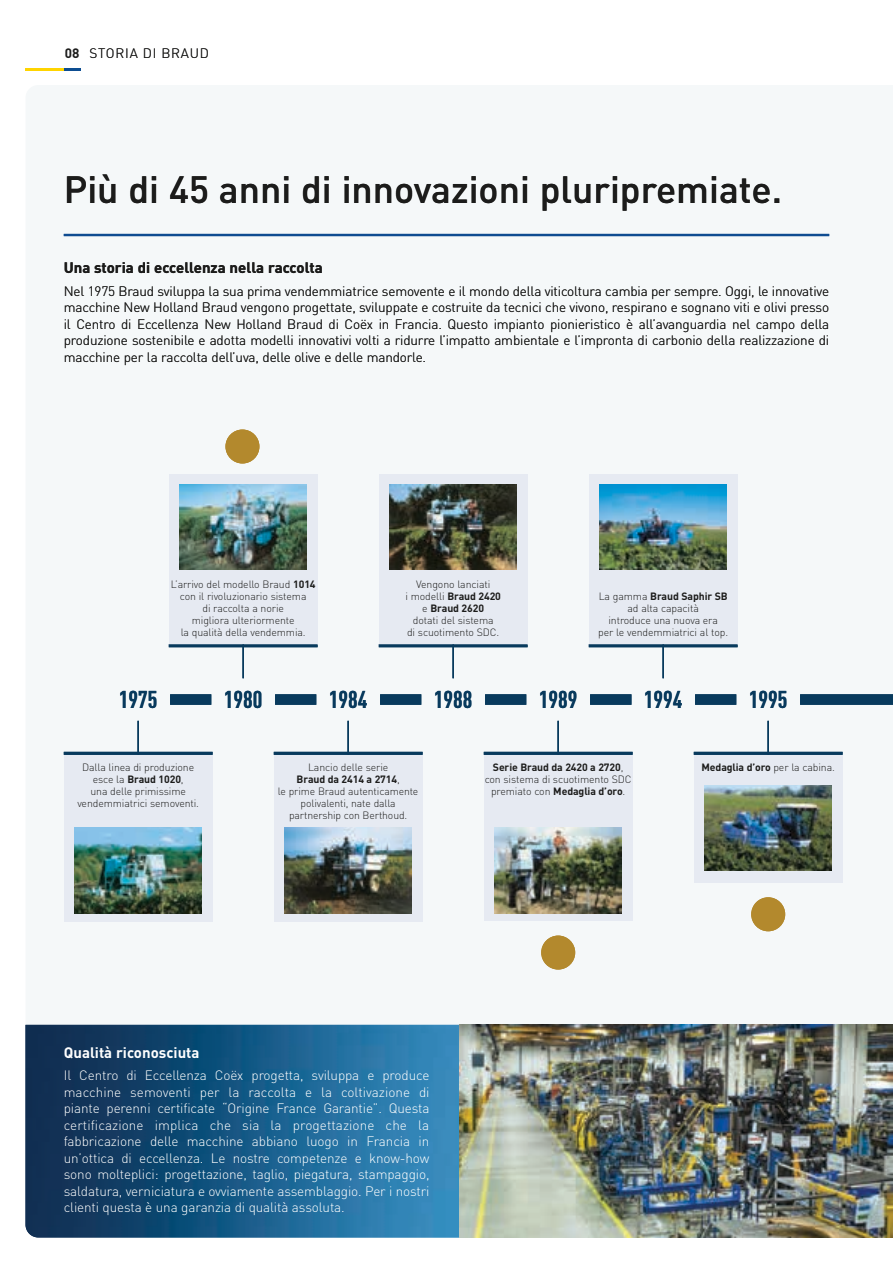
<style>
.page{position:relative;width:893px;height:1263px;background:#fff}
.page>*{position:absolute;margin:0;border:0;box-sizing:border-box;transform-origin:0 0}
.t1{font:500 37.5px "DIN Pro";color:#1c1c1b}
.t2{font:700 24px "DIN Cond";color:#083a5d}
.t3{font:700 15px "DIN Pro";color:#fff}
.t4{font:700 15px "DIN Pro";color:#1c1c1b}
.t5{font:300 13.5px/16.5px "DIN Pro";letter-spacing:-.01em;color:#fff;text-align:justify}
.t6{font:300 13.5px/16.5px "DIN Pro";letter-spacing:-.01em;color:#1c1c1b;text-align:justify}
.t7{font:300 13.5px "DIN Pro";letter-spacing:.06em;color:#1c1c1b}
.t8{font:700 13.5px "DIN Pro";color:#1c1c1b}
.t9{font:300 10.5px/12px "DIN Pro";letter-spacing:-.01em;color:#1c1c1b;text-align:center}
.t10{font:700 10.5px "DIN Pro";letter-spacing:-.01em;color:#1c1c1b}
.s1{font-weight:700}
.s2{font-weight:300}
</style>
<div class="page">
<svg style="left:26px;top:68px;width:55px;height:2px"></svg>
<div style="left:26px;top:233px;width:867px;height:792px;background:#f5f8f9"></div>
<img style="left:26px;top:1025px;width:867px;height:212px">
<img style="left:892px;top:1203px;width:1px;height:34px">
<div style="left:589px;top:474px;width:149px;height:170px;background:#e6eaf2"></div>
<img style="left:599px;top:485px;width:128px;height:85px">
<div style="left:274px;top:755px;width:149px;height:166px;background:#e6eaf2"></div>
<div style="left:484px;top:755px;width:149px;height:166px;background:#e6eaf2"></div>
<div style="left:694px;top:755px;width:149px;height:127px;background:#e6eaf2"></div>
<div style="left:64px;top:755px;width:149px;height:166px;background:#e6eaf2"></div>
<div style="left:169px;top:474px;width:149px;height:170px;background:#e6eaf2"></div>
<div style="left:379px;top:474px;width:149px;height:170px;background:#e6eaf2"></div>
<hr style="left:64px;top:234px;width:765px;height:2px;background:#0f4c91">
<hr style="left:64px;top:752px;width:149px;height:3px;background:#083a5d">
<hr style="left:169px;top:644px;width:149px;height:3px;background:#083a5d">
<hr style="left:274px;top:752px;width:149px;height:3px;background:#083a5d">
<hr style="left:379px;top:644px;width:149px;height:3px;background:#083a5d">
<hr style="left:484px;top:752px;width:149px;height:3px;background:#083a5d">
<hr style="left:694px;top:752px;width:149px;height:3px;background:#083a5d">
<hr style="left:589px;top:644px;width:149px;height:3px;background:#083a5d">
<hr style="left:137px;top:721px;width:2px;height:34px;background:#083a5d">
<hr style="left:242px;top:644px;width:2px;height:34px;background:#083a5d">
<hr style="left:452px;top:644px;width:2px;height:34px;background:#083a5d">
<hr style="left:662px;top:644px;width:2px;height:34px;background:#083a5d">
<hr style="left:347px;top:721px;width:2px;height:34px;background:#083a5d">
<hr style="left:557px;top:721px;width:2px;height:34px;background:#083a5d">
<hr style="left:767px;top:721px;width:2px;height:34px;background:#083a5d">
<div style="left:170px;top:694px;width:41px;height:11px;background:#083a5d"></div>
<div style="left:275px;top:694px;width:41px;height:11px;background:#083a5d"></div>
<div style="left:380px;top:694px;width:41px;height:11px;background:#083a5d"></div>
<div style="left:485px;top:694px;width:41px;height:11px;background:#083a5d"></div>
<div style="left:590px;top:694px;width:41px;height:11px;background:#083a5d"></div>
<div style="left:695px;top:694px;width:41px;height:11px;background:#083a5d"></div>
<div style="left:800px;top:694px;width:93px;height:11px;background:#083a5d"></div>
<img style="left:74px;top:828px;width:128px;height:85px">
<img style="left:284px;top:828px;width:128px;height:85px">
<img style="left:704px;top:785px;width:128px;height:85px">
<img style="left:179px;top:485px;width:128px;height:85px">
<img style="left:389px;top:485px;width:128px;height:85px">
<div style="left:541px;top:935px;width:34px;height:34px;background:#b3892d;border-radius:50%"></div>
<div style="left:751px;top:897px;width:34px;height:34px;background:#b3892d;border-radius:50%"></div>
<div style="left:225px;top:429px;width:34px;height:34px;background:#b3892d;border-radius:50%"></div>
<img style="left:494px;top:828px;width:128px;height:85px">
<p class="t8" style="left:65px;top:44px;width:16px">08</p>
<p class="t7" style="left:89px;top:44px;width:121px">STORIA DI BRAUD</p>
<h1 class="t1" style="left:64px;top:164px;width:720px">Più di 45 anni di innovazioni pluripremiate.</h1>
<p class="t4" style="left:64px;top:257px;width:261px">Una storia di eccellenza nella raccolta</p>
<p class="t6" style="left:64px;top:282px;width:767px">Nel 1975 Braud sviluppa la sua prima vendemmiatrice semovente e il mondo della viticoltura cambia per sempre. Oggi, le innovative macchine New Holland Braud vengono progettate, sviluppate e costruite da tecnici che vivono, respirano e sognano viti e olivi presso il Centro di Eccellenza New Holland Braud di Coëx in Francia. Questo impianto pionieristico è all’avanguardia nel campo della produzione sostenibile e adotta modelli innovativi volti a ridurre l’impatto ambientale e l’impronta di carbonio della realizzazione di macchine per la raccolta dell’uva, delle olive e delle mandorle.</p>
<p class="t9" style="left:171px;top:577px;width:146px">L’arrivo del modello Braud <span class="s1">1014 </span>con il rivoluzionario sistema<br>di raccolta a norie<br>migliora ulteriormente<br>la qualità della vendemmia.</p>
<p class="t9" style="left:405px;top:577px;width:97px">Vengono lanciati<br>i modelli <span class="s1">Braud 2420 </span>e <span class="s1">Braud 2620<br></span>dotati del sistema<br>di scuotimento SDC.</p>
<p class="t9" style="left:598px;top:589px;width:131px">La gamma <span class="s1">Braud Saphir SB </span>ad alta capacità<br>introduce una nuova era<br>per le vendemmiatrici al top.</p>
<h2 class="t2" style="left:119px;top:685px;width:40px">1975</h2>
<h2 class="t2" style="left:224px;top:685px;width:40px">1980</h2>
<h2 class="t2" style="left:329px;top:685px;width:40px">1984</h2>
<h2 class="t2" style="left:434px;top:685px;width:40px">1988</h2>
<h2 class="t2" style="left:539px;top:685px;width:40px">1989</h2>
<h2 class="t2" style="left:644px;top:685px;width:40px">1994</h2>
<h2 class="t2" style="left:749px;top:685px;width:40px">1995</h2>
<p class="t9" style="left:77px;top:760px;width:123px">Dalla linea di produzione esce la <span class="s1">Braud 1020</span>,<br>una delle primissime vendemmiatrici semoventi.</p>
<p class="t9" style="left:278px;top:760px;width:142px">Lancio delle serie<br><span class="s1">Braud da 2414 a 2714</span>,<br>le prime Braud autenticamente polivalenti, nate dalla partnership con Berthoud.</p>
<p class="t9" style="left:485px;top:760px;width:149px"><span class="s1">Serie Braud da 2420 a 2720</span>, con sistema di scuotimento SDC premiato con <span class="s1">Medaglia d’oro</span>.</p>
<p class="t10" style="left:701px;top:760px;width:135px">Medaglia d’oro <span class="s2">per la cabina.</span></p>
<p class="t3" style="left:64px;top:1042px;width:137px">Qualità riconosciuta</p>
<p class="t5" style="left:64px;top:1067px;width:367px">Il Centro di Eccellenza Coëx progetta, sviluppa e produce macchine semoventi per la raccolta e la coltivazione di piante perenni certificate “Origine France Garantie”. Questa certificazione implica che sia la progettazione che la fabbricazione delle macchine abbiano luogo in Francia in un’ottica di eccellenza. Le nostre competenze e know-how sono molteplici: progettazione, taglio, piegatura, stampaggio, saldatura, verniciatura e ovviamente assemblaggio. Per i nostri clienti questa è una garanzia di qualità assoluta.</p>
<p class="t3" style="left:64px;top:1046px;width:137px">Qualità riconosciuta</p>
<p class="t5" style="left:64px;top:1071px;width:367px">Il Centro di Eccellenza Coëx progetta, sviluppa e produce macchine semoventi per la raccolta e la coltivazione di piante perenni certificate “Origine France Garantie”. Questa certificazione implica che sia la progettazione che la fabbricazione delle macchine abbiano luogo in Francia in un’ottica di eccellenza. Le nostre competenze e know-how sono molteplici: progettazione, taglio, piegatura, stampaggio, saldatura, verniciatura e ovviamente assemblaggio. Per i nostri clienti questa è una garanzia di qualità assoluta.</p>
</div>
